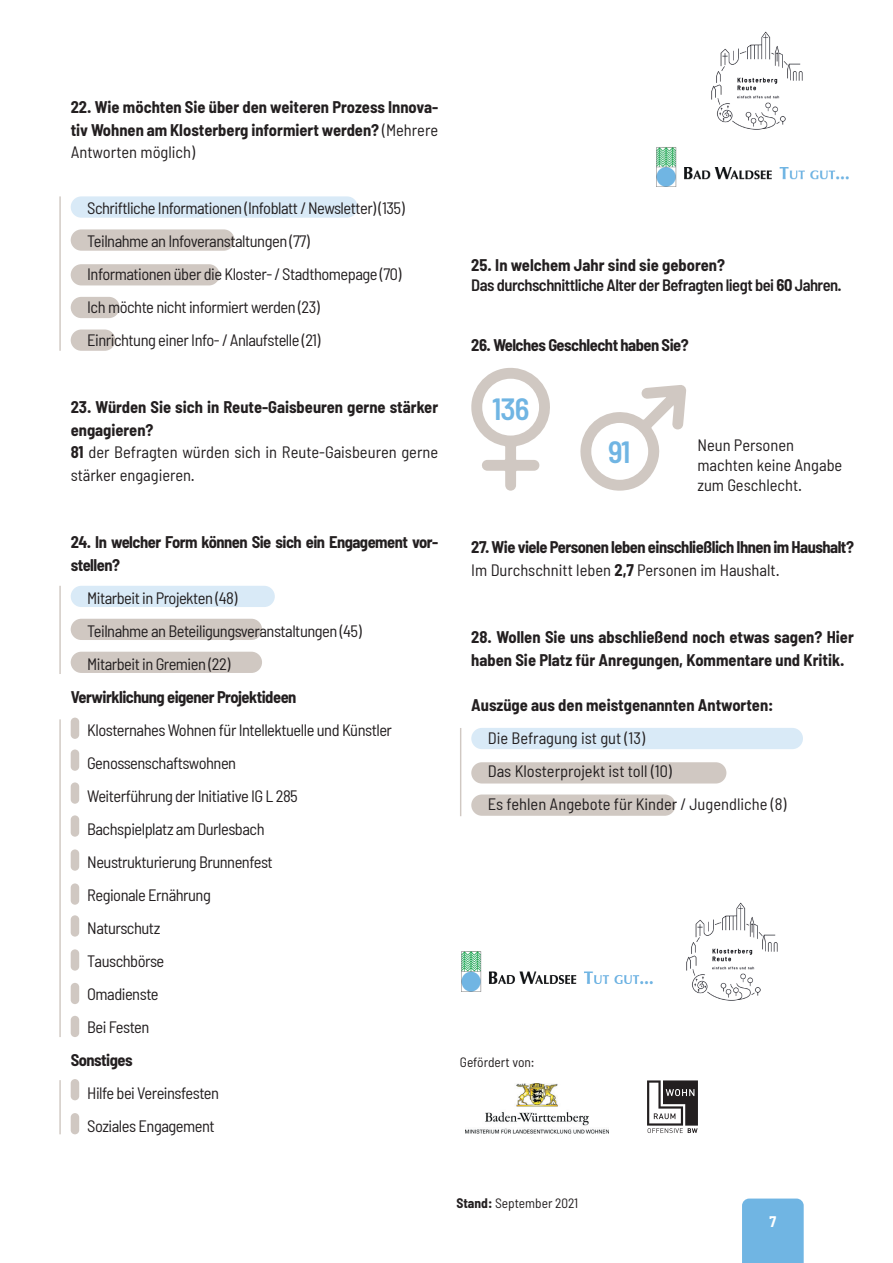
<style>
.page{position:relative;width:893px;height:1263px;background:#fff}
.page>*{position:absolute;margin:0;border:0;box-sizing:border-box;transform-origin:0 0}
.t1{font:600 semi-condensed 30.75px "Barlow";color:#70b5e3}
.t2{font:semi-condensed 16.5px/33px "Barlow";letter-spacing:-.03em;color:#231f20}
.t3{font:700 semi-condensed 16.5px/22.5px "Barlow";letter-spacing:-.03em;color:#231f20}
.t4{font:semi-condensed 16.5px/22.5px "Barlow";color:#231f20}
.t5{font:700 semi-condensed 16.5px/22.5px "Barlow";color:#231f20}
.t6{font:600 semi-condensed 16.5px/19.8px "Barlow";letter-spacing:-.03em;color:#231f20}
.t7{font:700 semi-condensed 15px "Barlow";color:#fff}
.t8{font:semi-condensed 13.5px "Barlow";color:#231f20}
.s1{font-weight:400}
.s2{font-weight:700}
</style>
<div class="page">
<div style="left:742px;top:1198px;width:62px;height:65px;background:#70b5e3"></div>
<div style="left:71px;top:196px;width:287px;height:22px;background:#d9eaf7;border-radius:11px"></div>
<div style="left:71px;top:586px;width:204px;height:21px;background:#d9eaf7;border-radius:11px"></div>
<div style="left:71px;top:619px;width:191px;height:21px;background:#d0c8c2;border-radius:11px"></div>
<div style="left:71px;top:652px;width:191px;height:21px;background:#d0c8c2;border-radius:11px"></div>
<div style="left:71px;top:718px;width:8px;height:21px;background:#d0c8c2;border-radius:4px"></div>
<div style="left:71px;top:749px;width:8px;height:22px;background:#d0c8c2;border-radius:4px"></div>
<div style="left:71px;top:782px;width:8px;height:22px;background:#d0c8c2;border-radius:4px"></div>
<div style="left:71px;top:849px;width:8px;height:22px;background:#d0c8c2;border-radius:4px"></div>
<div style="left:71px;top:883px;width:8px;height:22px;background:#d0c8c2;border-radius:4px"></div>
<div style="left:71px;top:915px;width:8px;height:21px;background:#d0c8c2;border-radius:4px"></div>
<div style="left:71px;top:949px;width:8px;height:22px;background:#d0c8c2;border-radius:4px"></div>
<div style="left:71px;top:1079px;width:8px;height:21px;background:#d0c8c2;border-radius:4px"></div>
<div style="left:71px;top:1113px;width:8px;height:21px;background:#d0c8c2;border-radius:4px"></div>
<div style="left:71px;top:815px;width:8px;height:22px;background:#d0c8c2;border-radius:4px"></div>
<div style="left:71px;top:229px;width:163px;height:22px;background:#d0c8c2;border-radius:11px"></div>
<div style="left:71px;top:264px;width:149px;height:21px;background:#d0c8c2;border-radius:11px"></div>
<div style="left:71px;top:297px;width:49px;height:21px;background:#d0c8c2;border-radius:11px"></div>
<div style="left:71px;top:329px;width:44px;height:22px;background:#d0c8c2;border-radius:11px"></div>
<div style="left:471px;top:728px;width:332px;height:21px;background:#d9eaf7;border-radius:11px"></div>
<div style="left:471px;top:762px;width:255px;height:21px;background:#d0c8c2;border-radius:11px"></div>
<div style="left:471px;top:794px;width:204px;height:22px;background:#d0c8c2;border-radius:11px"></div>
<svg style="left:580px;top:385px;width:106px;height:106px"></svg>
<svg style="left:471px;top:368px;width:79px;height:123px"></svg>
<img style="left:466px;top:1083px;width:143px;height:50px">
<svg style="left:647px;top:1080px;width:51px;height:53px"></svg>
<img style="left:461px;top:951px;width:192px;height:40px">
<img style="left:686px;top:902px;width:92px;height:99px">
<div style="left:71px;top:983px;width:8px;height:21px;background:#d0c8c2;border-radius:4px"></div>
<div style="left:71px;top:1016px;width:8px;height:21px;background:#d0c8c2;border-radius:4px"></div>
<hr style="left:59px;top:196px;width:2px;height:155px;background:#d0c8c2">
<hr style="left:59px;top:586px;width:2px;height:88px;background:#d0c8c2">
<hr style="left:460px;top:728px;width:1px;height:88px;background:#d0c8c2">
<hr style="left:59px;top:719px;width:2px;height:318px;background:#d0c8c2">
<hr style="left:59px;top:1080px;width:2px;height:54px;background:#d0c8c2">
<img style="left:656px;top:147px;width:192px;height:40px">
<img style="left:711px;top:31px;width:92px;height:99px">
<p class="t3" style="left:71px;top:95px;width:369px;text-align:justify">22. Wie möchten Sie über den weiteren Prozess Innova&shy;tiv Wohnen am Klosterberg informiert werden? <span class="s1">(Mehrere Antworten möglich)</span></p>
<p class="t2" style="left:87px;top:191px;width:319px">Schriftliche Informationen (Infoblatt / Newsletter) (135)<br>Teilnahme an Infoveranstaltungen (77)<br>Informationen über die Kloster- / Stadthomepage (70)<br>Ich möchte nicht informiert werden (23)<br>Einrichtung einer Info- / Anlaufstelle (21)</p>
<p class="t4" style="left:71px;top:395px;width:369px"><span class="s2">23. Würden Sie sich in Reute-Gaisbeuren gerne stärker engagieren?<br>81</span> der Befragten würden sich in Reute-Gaisbeuren gerne stärker engagieren.</p>
<p class="t3" style="left:71px;top:530px;width:369px">24. In welcher Form können Sie sich ein Engagement vor&shy;stellen?</p>
<p class="t2" style="left:87px;top:581px;width:276px">Mitarbeit in Projekten (48)<br>Teilnahme an Beteiligungsveranstaltungen (45)<br>Mitarbeit in Gremien (22)</p>
<p class="t3" style="left:71px;top:685px;width:227px">Verwirklichung eigener Projektideen</p>
<p class="t2" style="left:87px;top:713px;width:306px">Klosternahes Wohnen für Intellektuelle und Künstler<br>Genossenschaftswohnen<br>Weiterführung der Initiative IG L 285<br>Bachspielplatz am Durlesbach<br>Neustrukturierung Brunnenfest<br>Regionale Ernährung<br>Naturschutz<br>Tauschbörse<br>Omadienste<br>Bei Festen</p>
<p class="t3" style="left:71px;top:1048px;width:64px">Sonstiges</p>
<p class="t2" style="left:87px;top:1076px;width:133px">Hilfe bei Vereinsfesten<br>Soziales Engagement</p>
<p class="t6" style="left:471px;top:255px;width:372px"><span class="s2">25. In welchem Jahr sind sie geboren?<br></span>Das durchschnittliche Alter der Befragten liegt bei <span class="s2">60</span> Jahren.</p>
<p class="t3" style="left:471px;top:333px;width:219px">26. Welches Geschlecht haben Sie?</p>
<h1 class="t1" style="left:492px;top:390px;width:39px">136</h1>
<h1 class="t1" style="left:608px;top:433px;width:24px">91</h1>
<p class="t4" style="left:697px;top:435px;width:147px;line-height:19.8px">Neun Personen machten keine Angabe zum Geschlecht.</p>
<p class="t3" style="left:471px;top:535px;width:384px">27. Wie viele Personen leben einschließlich Ihnen im Haushalt?<br><span class="s1">Im Durchschnitt leben</span> 2,7 <span class="s1">Personen im Haushalt.</span></p>
<p class="t5" style="left:471px;top:626px;width:384px">28. Wollen Sie uns abschließend noch etwas sagen? Hier haben Sie Platz für Anregungen, Kommentare und Kritik.</p>
<p class="t5" style="left:471px;top:693px;width:304px">Auszüge aus den meistgenannten Antworten:</p>
<p class="t4" style="left:488px;top:721px;width:300px;line-height:33px">Die Befragung ist gut (13)<br>Das Klosterprojekt ist toll (10)<br>Es fehlen Angebote für Kinder / Jugendliche (8)</p>
<p class="t8" style="left:460px;top:1054px;width:76px">Gefördert von:</p>
<p class="t8" style="left:456px;top:1195px;width:123px"><span class="s2">Stand:</span> September 2021</p>
<p class="t7" style="left:769px;top:1212px;width:8px">7</p>
</div>
